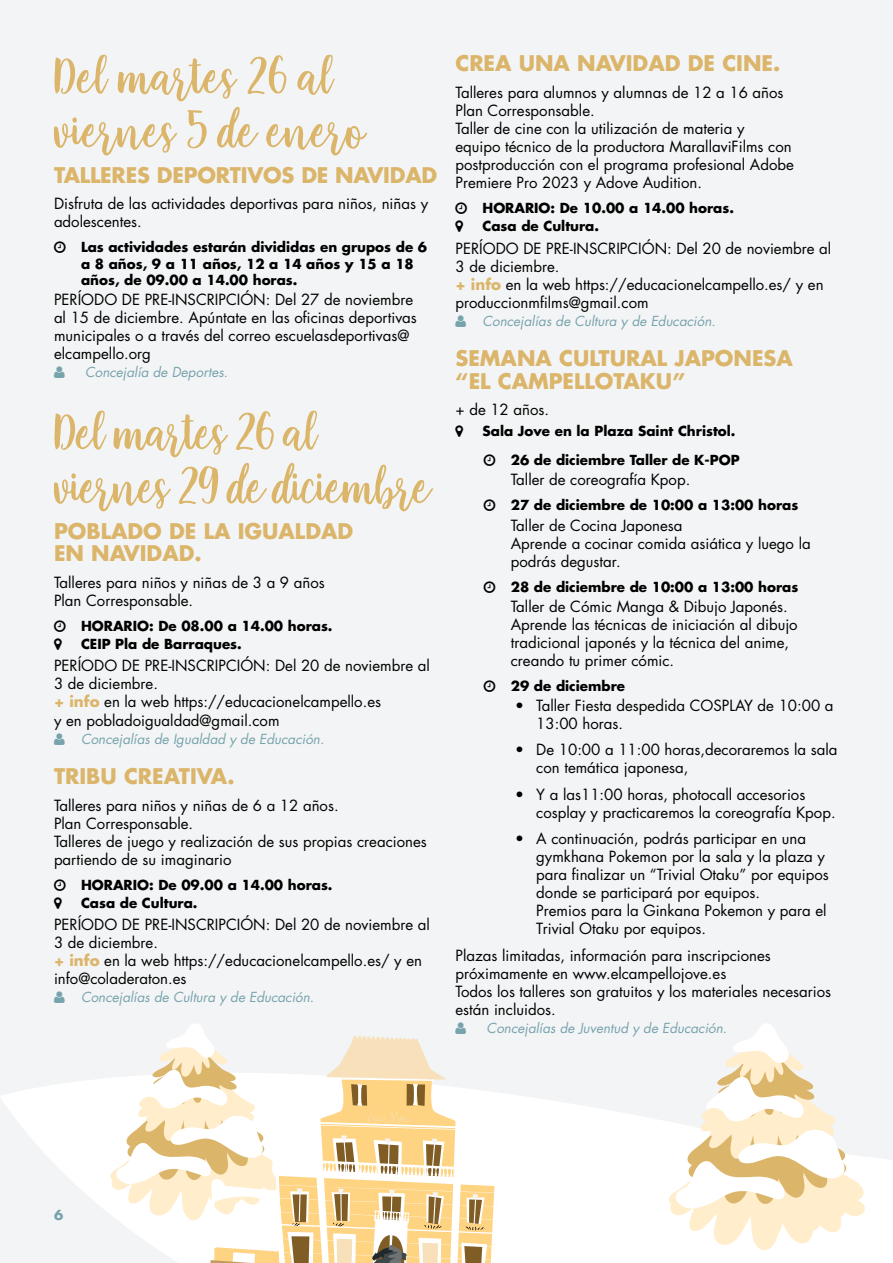
<style>
.page{position:relative;width:893px;height:1263px;background:#f3f4f5}
.page>*{position:absolute;margin:0;border:0;box-sizing:border-box;transform-origin:0 0}
.t1{font:52.5px/54px "Faradisa Script";letter-spacing:-.02em;color:#dbb56a}
.t2{font:52.5px/54px "Faradisa Script";color:#dbb56a}
.t3{font:700 21px/22.5px "Futura Std";color:#dbb56a}
.t4{font:15px/18px "Futura Std";color:#000}
.t5{font:700 13.5px/18.6px "Futura Std";color:#000}
.t6{font:italic 13.5px "Futura Std";color:#77a3ad}
.t7{font:700 13.5px "Futura";color:#77a3ad}
.s1{font-weight:700;color:#dbb56a}
</style>
<div class="page">
<svg style="left:0;top:1079px;width:523px;height:18px;fill:#fff"></svg>
<svg style="left:1px;top:1097px;width:892px;height:166px;fill:#fff"></svg>
<svg style="left:665px;top:1024px;width:200px;height:227px"></svg>
<svg style="left:107px;top:1024px;width:395px;height:239px"></svg>
<h1 class="t2" style="left:54px;top:49px;width:313px">Del martes 26 al viernes 5 de enero</h1>
<h2 class="t3" style="left:54px;top:163px;width:385px">TALLERES DEPORTIVOS DE NAVIDAD</h2>
<p class="t4" style="left:54px;top:195px;width:376px">Disfruta de las actividades deportivas para niños, niñas y adolescentes.</p>
<p class="t5" style="left:81px;top:239px;width:348px;line-height:16.5px">Las actividades estarán divididas en grupos de 6 a 8 años, 9 a 11 años, 12 a 14 años y 15 a 18 años, de 09.00 a 14.00 horas.</p>
<p class="t4" style="left:54px;top:291px;width:364px">PERÍODO DE PRE-INSCRIPCIÓN: Del 27 de noviembre al 15 de diciembre. Apúntate en las oficinas deportivas municipales o a través del correo escuelasdeportivas@ elcampello.org</p>
<p class="t6" style="left:85px;top:364px;width:144px">Concejalía de Deportes.</p>
<h1 class="t1" style="left:54px;top:405px;width:379px">Del martes 26 al viernes 29 de diciembre</h1>
<h2 class="t3" style="left:54px;top:519px;width:301px">POBLADO DE LA IGUALDAD<br>EN NAVIDAD.</h2>
<p class="t4" style="left:54px;top:573px;width:272px">Talleres para niños y niñas de 3 a 9 años<br>Plan Corresponsable.</p>
<p class="t5" style="left:81px;top:616px;width:253px">HORARIO: De 08.00 a 14.00 horas.<br>CEIP Pla de Barraques.</p>
<p class="t4" style="left:54px;top:657px;width:377px">PERÍODO DE PRE-INSCRIPCIÓN: Del 20 de noviembre al 3 de diciembre.<br><span class="s1">+ info</span> en la web https://educacionelcampello.es<br>y en pobladoigualdad@gmail.com</p>
<p class="t6" style="left:81px;top:730px;width:245px">Concejalías de Igualdad y de Educación.</p>
<h2 class="t3" style="left:54px;top:765px;width:182px">TRIBU CREATIVA.</h2>
<p class="t4" style="left:54px;top:796px;width:374px">Talleres para niños y niñas de 6 a 12 años.<br>Plan Corresponsable.<br>Talleres de juego y realización de sus propias creaciones partiendo de su imaginario</p>
<p class="t5" style="left:81px;top:875px;width:253px">HORARIO: De 09.00 a 14.00 horas.<br>Casa de Cultura.</p>
<p class="t4" style="left:54px;top:916px;width:377px">PERÍODO DE PRE-INSCRIPCIÓN: Del 20 de noviembre al 3 de diciembre.<br><span class="s1">+ info</span> en la web https://educacionelcampello.es/ y en info@coladeraton.es</p>
<p class="t6" style="left:81px;top:989px;width:235px">Concejalías de Cultura y de Educación.</p>
<h2 class="t3" style="left:455px;top:52px;width:326px">CREA UNA NAVIDAD DE CINE.</h2>
<p class="t4" style="left:455px;top:83px;width:340px">Talleres para alumnos y alumnas de 12 a 16 años Plan Corresponsable.<br>Taller de cine con la utilización de materia y<br>equipo técnico de la productora MarallaviFilms con postproducción con el programa profesional Adobe Premiere Pro 2023 y Adove Audition.</p>
<p class="t5" style="left:482px;top:198px;width:253px">HORARIO: De 10.00 a 14.00 horas.<br>Casa de Cultura.</p>
<p class="t4" style="left:455px;top:239px;width:377px">PERÍODO DE PRE-INSCRIPCIÓN: Del 20 de noviembre al 3 de diciembre.<br><span class="s1">+ info</span> en la web https://educacionelcampello.es/ y en produccionmfilms@gmail.com</p>
<p class="t6" style="left:482px;top:312px;width:235px">Concejalías de Cultura y de Educación.</p>
<h2 class="t3" style="left:455px;top:347px;width:339px">SEMANA CULTURAL JAPONESA “EL CAMPELLOTAKU”</h2>
<p class="t4" style="left:455px;top:401px;width:95px">+ de 12 años.</p>
<p class="t5" style="left:511px;top:416px;width:230px;line-height:29.2px;text-indent:-28px">Sala Jove en la Plaza Saint Christol.<br>26 de diciembre Taller de K-POP</p>
<p class="t4" style="left:511px;top:471px;width:181px">Taller de coreografía Kpop.</p>
<p class="t5" style="left:511px;top:496px;width:289px">27 de diciembre de 10:00 a 13:00 horas</p>
<p class="t4" style="left:511px;top:516px;width:301px">Taller de Cocina Japonesa<br>Aprende a cocinar comida asiática y luego la podrás degustar.</p>
<p class="t5" style="left:511px;top:577px;width:289px">28 de diciembre de 10:00 a 13:00 horas</p>
<p class="t4" style="left:511px;top:597px;width:288px">Taller de Cómic Manga &amp; Dibujo Japonés.<br>Aprende las técnicas de iniciación al dibujo tradicional japonés y la técnica del anime, creando tu primer cómic.</p>
<p class="t5" style="left:511px;top:676px;width:116px">29 de diciembre</p>
<p class="t4" style="left:536px;top:696px;width:299px;text-indent:-21px">• Taller Fiesta despedida COSPLAY de 10:00 a<br>13:00 horas.</p>
<p class="t4" style="left:536px;top:741px;width:303px;text-indent:-21px">• De 10:00 a 11:00 horas,decoraremos la sala con temática japonesa,</p>
<p class="t4" style="left:536px;top:785px;width:301px;text-indent:-21px">• Y a las11:00 horas, photocall accesorios cosplay y practicaremos la coreografía Kpop.</p>
<p class="t4" style="left:536px;top:830px;width:294px;text-indent:-21px">• A continuación, podrás participar en una gymkhana Pokemon por la sala y la plaza y para finalizar un “Trivial Otaku” por equipos donde se participará por equipos.<br>Premios para la Ginkana Pokemon y para el Trivial Otaku por equipos.</p>
<p class="t4" style="left:455px;top:946px;width:377px">Plazas limitadas, información para inscripciones próximamente en www.elcampellojove.es<br>Todos los talleres son gratuitos y los materiales necesarios están incluidos.</p>
<p class="t6" style="left:487px;top:1019px;width:242px">Concejalías de Juventud y de Educación.</p>
<p class="t7" style="left:54px;top:1205px;width:11px">6</p>
</div>
